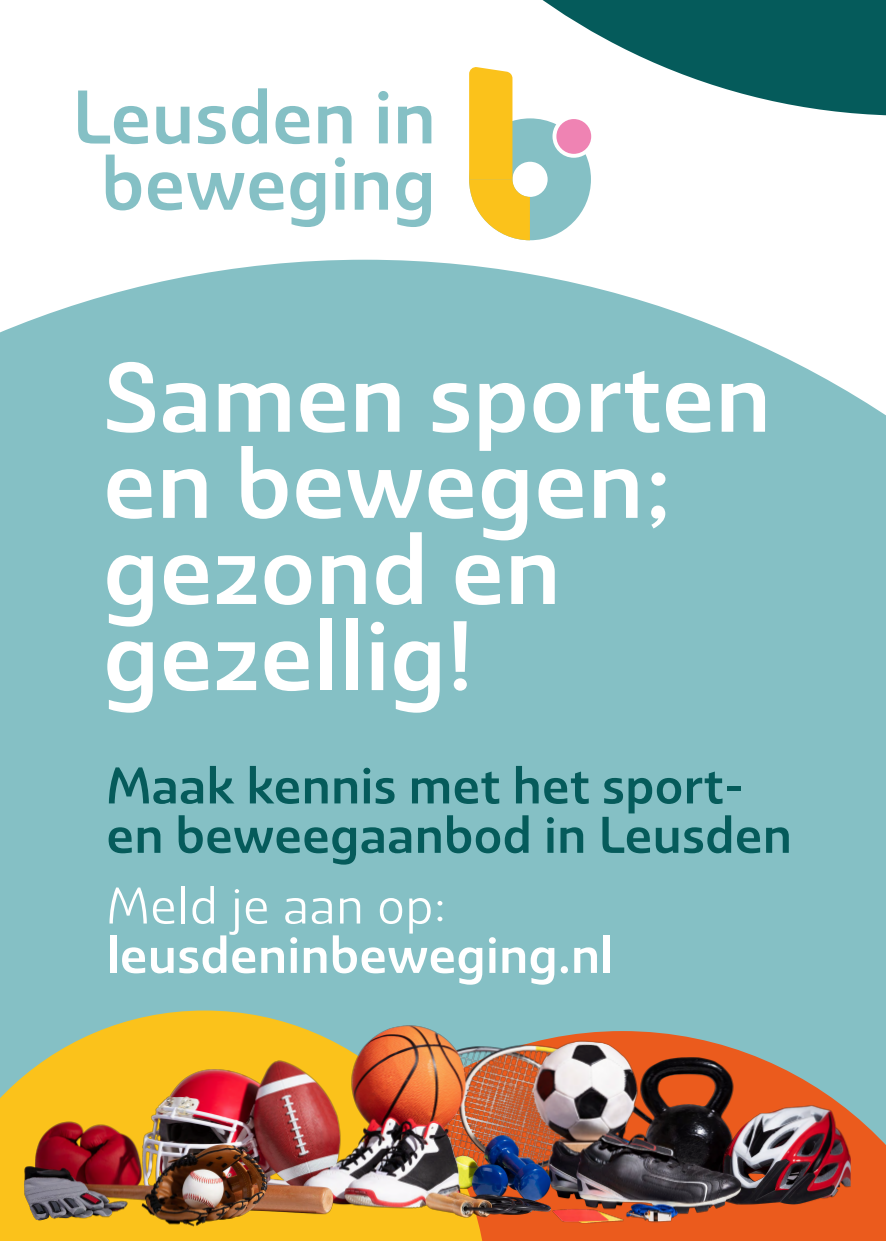
<style>
.page{position:relative;width:886px;height:1241px;background:#fff}
.page>*{position:absolute;margin:0;border:0;box-sizing:border-box;transform-origin:0 0}
.t1{font:95.62px/86.1px "Ashemore Nor Med";color:#fff}
.t2{font:50px/49.4px "Ashemore Nor Med";color:#055b5b}
.t3{font:50px "Ashemore Nor Med";color:#fff}
.t4{font:50px "Ashemore Nor Reg";color:#fff}
</style>
<div class="page">
<div style="left:0;top:260px;width:886px;height:770px;background:#85c0c5"></div>
<svg style="left:351px;top:0;width:535px;height:116px"></svg>
<svg style="left:78px;top:90px;width:70px;height:54px"></svg>
<svg style="left:156px;top:107px;width:33px;height:37px"></svg>
<svg style="left:198px;top:106px;width:28px;height:38px"></svg>
<svg style="left:232px;top:88px;width:35px;height:56px"></svg>
<svg style="left:275px;top:106px;width:34px;height:38px"></svg>
<svg style="left:318px;top:106px;width:33px;height:37px"></svg>
<svg style="left:378px;top:91px;width:10px;height:52px"></svg>
<svg style="left:398px;top:106px;width:33px;height:37px"></svg>
<svg style="left:106px;top:154px;width:35px;height:56px"></svg>
<svg style="left:148px;top:172px;width:135px;height:38px"></svg>
<svg style="left:290px;top:172px;width:35px;height:55px"></svg>
<svg style="left:335px;top:157px;width:10px;height:53px"></svg>
<svg style="left:355px;top:172px;width:33px;height:38px"></svg>
<svg style="left:396px;top:172px;width:35px;height:55px"></svg>
<svg style="left:469px;top:67px;width:122px;height:173px"></svg>
<svg style="left:851px;top:1030px;width:35px;height:210px;background:#bb8a6b"></svg>
<svg style="left:0;top:1010px;width:11px;height:230px;background:#d0c158"></svg>
<img style="left:11px;top:1010px;width:840px;height:230px">
<h1 class="t1" style="left:103px;top:354px;width:670px">Samen sporten en bewegen; gezond en gezellig!</h1>
<p class="t2" style="left:106px;top:760px;width:687px">Maak kennis met het sport&shy;en beweegaanbod in Leusden</p>
<p class="t4" style="left:106px;top:875px;width:341px">Meld je aan op:</p>
<p class="t3" style="left:106px;top:924px;width:509px">leusdeninbeweging.nl</p>
</div>
